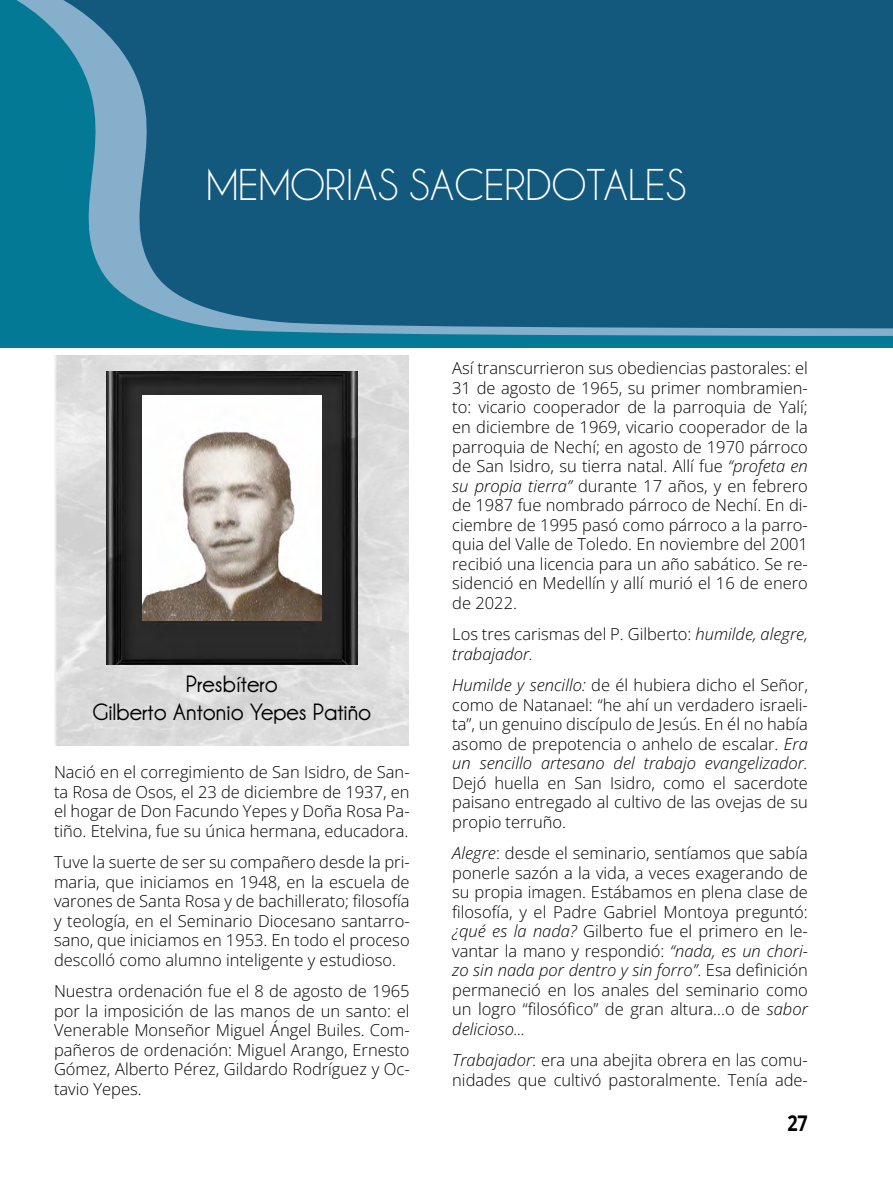
<style>
.page{position:relative;width:893px;height:1191px;background:#fff}
.page>*{position:absolute;margin:0;border:0;box-sizing:border-box;transform-origin:0 0}
.t1{font:45px "Champagne&Limousines";color:#fff}
.t2{font:700 24px/27.8px "Champagne&Limousines";color:#000;text-align:center}
.t3{font:700 21.6px "Open Sans";color:#000;scale:.83 1}
.t4{font:300 16.5px/19.5px "Open Sans";color:#000;text-align:justify}
.s1{font-style:italic}
</style>
<div class="page">
<img style="left:54px;top:356px;width:354px;height:389px">
<svg style="left:0;top:0;width:893px;height:347px;background:#196286"></svg>
<img style="left:106px;top:371px;width:251px;height:293px">
<img style="left:142px;top:395px;width:179px;height:225px">
<h1 class="t1" style="left:207px;top:159px;width:481px">MEMORIAS SACERDOTALES</h1>
<h2 class="t2" style="left:92px;top:670px;width:280px">Presbítero<br>Gilberto Antonio Yepes Patiño</h2>
<p class="t4" style="left:54px;top:762px;width:357px">Nació en el corregimiento de San Isidro, de San&shy;ta Rosa de Osos, el 23 de diciembre de 1937, en el hogar de Don Facundo Yepes y Doña Rosa Pa&shy;tiño. Etelvina, fue su única hermana, educadora.</p>
<p class="t4" style="left:54px;top:852px;width:357px">Tuve la suerte de ser su compañero desde la pri&shy;maria, que iniciamos en 1948, en la escuela de varones de Santa Rosa y de bachillerato; filosofía y teología, en el Seminario Diocesano santarro&shy;sano, que iniciamos en 1953. En todo el proceso descolló como alumno inteligente y estudioso.</p>
<p class="t4" style="left:54px;top:981px;width:357px">Nuestra ordenación fue el 8 de agosto de 1965 por la imposición de las manos de un santo: el Venerable Monseñor Miguel Ángel Builes. Com&shy;pañeros de ordenación: Miguel Arango, Ernesto Gómez, Alberto Pérez, Gildardo Rodríguez y Oc&shy;tavio Yepes.</p>
<p class="t4" style="left:452px;top:358px;width:357px">Así transcurrieron sus obediencias pastorales: el 31 de agosto de 1965, su primer nombramien&shy;to: vicario cooperador de la parroquia de Yalí; en diciembre de 1969, vicario cooperador de la parroquia de Nechí; en agosto de 1970 párroco de San Isidro, su tierra natal. Allí fue <span class="s1">“profeta en su propia tierra”</span> durante 17 años, y en febrero de 1987 fue nombrado párroco de Nechí. En di&shy;ciembre de 1995 pasó como párroco a la parro&shy;quia del Valle de Toledo. En noviembre del 2001 recibió una licencia para un año sabático. Se re&shy;sidenció en Medellín y allí murió el 16 de enero de 2022.</p>
<p class="t4" style="left:452px;top:624px;width:357px">Los tres carismas del P. Gilberto: <span class="s1">humilde, alegre, trabajador.</span></p>
<p class="t4" style="left:452px;top:675px;width:357px"><span class="s1">Humilde y sencillo:</span> de él hubiera dicho el Señor, como de Natanael: “he ahí un verdadero israeli&shy;ta”, un genuino discípulo de Jesús. En él no había asomo de prepotencia o anhelo de escalar. <span class="s1">Era un sencillo artesano del trabajo evangelizador.</span></p>
<p class="t4" style="left:452px;top:772px;width:357px">Dejó huella en San Isidro, como el sacerdote paisano entregado al cultivo de las ovejas de su propio terruño.</p>
<p class="t4" style="left:452px;top:843px;width:357px"><span class="s1">Alegre</span>: desde el seminario, sentíamos que sabía ponerle sazón a la vida, a veces exagerando de su propia imagen. Estábamos en plena clase de filosofía, y el Padre Gabriel Montoya preguntó: <span class="s1">¿qué es la nada?</span> Gilberto fue el primero en le&shy;vantar la mano y respondió: <span class="s1">“nada, es un chori&shy;zo sin nada por dentro y sin forro”</span>. Esa definición permaneció en los anales del seminario como un logro “filosófico” de gran altura…o de <span class="s1">sabor delicioso...</span></p>
<p class="t4" style="left:452px;top:1050px;width:357px"><span class="s1">Trabajador</span>: era una abejita obrera en las comu&shy;nidades que cultivó pastoralmente. Tenía ade-</p>
<h3 class="t3" style="left:787px;top:1108px;width:26px">27</h3>
</div>
